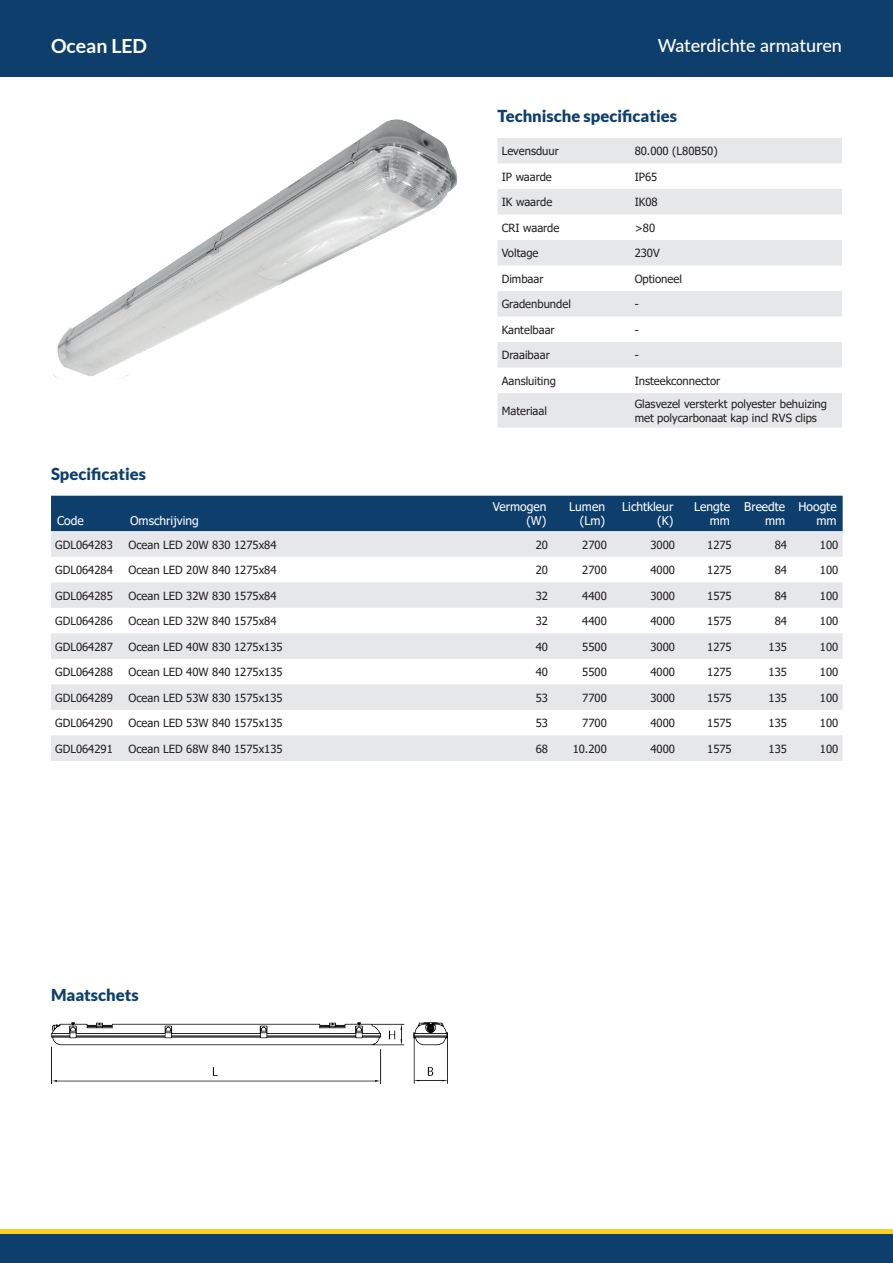
<style>
.page{position:relative;width:893px;height:1263px;background:#fff}
.page>*{position:absolute;margin:0;border:0;box-sizing:border-box;transform-origin:0 0}
.t1{font:700 19.5px "Lato";color:#fff}
.t2{font:500 18px "Lato";color:#fff}
.t3{font:900 16.5px "Lato";color:#0e3f6c}
.t4{font:12px/14.4px "Tahoma";color:#fff;text-align:right}
.t5{font:11.25px/13.5px "Tahoma";color:#231f20}
</style>
<div class="page">
<div style="left:0;top:1233px;width:893px;height:30px;background:#0e3f6c"></div>
<hr style="left:0;top:1229px;width:893px;height:4px;background:#fecd26">
<div style="left:0;top:0;width:893px;height:77px;background:#0e3f6c"></div>
<img style="left:53px;top:119px;width:404px;height:260px">
<div style="left:51px;top:496px;width:792px;height:35px;background:#0e3f6c"></div>
<svg style="left:51px;top:531px;width:792px;height:230px;fill:#e6e7e9"></svg>
<img style="left:51px;top:1022px;width:397px;height:61px">
<svg style="left:497px;top:138px;width:345px;height:290px;fill:#e6e7e9"></svg>
<h1 class="t1" style="left:51px;top:35px;width:98px">Ocean LED</h1>
<h2 class="t2" style="left:658px;top:32px;width:186px">Waterdichte armaturen</h2>
<h3 class="t3" style="left:51px;top:465px;width:97px">Specificaties</h3>
<p class="t4" style="left:57px;top:514px;width:28px">Code</p>
<p class="t4" style="left:130px;top:514px;width:70px">Omschrijving</p>
<h3 class="t3" style="left:497px;top:106px;width:181px">Technische specificaties</h3>
<p class="t5" style="left:502px;top:145px;width:59px">Levensduur</p>
<p class="t5" style="left:635px;top:145px;width:85px">80.000 (L80B50)</p>
<p class="t5" style="left:502px;top:170px;width:52px">IP waarde</p>
<p class="t5" style="left:635px;top:170px;width:24px">IP65</p>
<p class="t5" style="left:502px;top:196px;width:52px">IK waarde</p>
<p class="t5" style="left:635px;top:196px;width:25px">IK08</p>
<p class="t5" style="left:502px;top:222px;width:59px">CRI waarde</p>
<p class="t5" style="left:635px;top:222px;width:22px">&gt;80</p>
<p class="t5" style="left:502px;top:247px;width:38px">Voltage</p>
<p class="t5" style="left:635px;top:247px;width:27px">230V</p>
<p class="t5" style="left:502px;top:273px;width:43px">Dimbaar</p>
<p class="t5" style="left:635px;top:273px;width:49px">Optioneel</p>
<p class="t5" style="left:502px;top:298px;width:71px">Gradenbundel</p>
<p class="t5" style="left:635px;top:298px;width:6px">-</p>
<p class="t5" style="left:502px;top:324px;width:54px">Kantelbaar</p>
<p class="t5" style="left:635px;top:324px;width:6px">-</p>
<p class="t5" style="left:502px;top:349px;width:49px">Draaibaar</p>
<p class="t5" style="left:635px;top:349px;width:6px">-</p>
<p class="t5" style="left:502px;top:375px;width:56px">Aansluiting</p>
<p class="t5" style="left:635px;top:375px;width:87px">Insteekconnector</p>
<p class="t5" style="left:502px;top:405px;width:47px">Materiaal</p>
<p class="t5" style="left:635px;top:398px;width:194px">Glasvezel versterkt polyester behuizing met polycarbonaat kap incl RVS clips</p>
<p class="t4" style="left:493px;top:500px;width:55px">Vermogen (W)</p>
<p class="t4" style="left:569px;top:500px;width:37px">Lumen (Lm)</p>
<p class="t4" style="left:622px;top:500px;width:53px">Lichtkleur (K)</p>
<p class="t4" style="left:694px;top:500px;width:37px">Lengte mm</p>
<p class="t4" style="left:744px;top:500px;width:42px">Breedte mm</p>
<p class="t4" style="left:798px;top:500px;width:40px">Hoogte mm</p>
<p class="t5" style="left:55px;top:538px;width:59px">GDL064283</p>
<p class="t5" style="left:128px;top:538px;width:150px">Ocean LED 20W 830 1275x84</p>
<p class="t5" style="left:536px;top:538px;width:14px">20</p>
<p class="t5" style="left:582px;top:538px;width:26px">2700</p>
<p class="t5" style="left:650px;top:538px;width:26px">3000</p>
<p class="t5" style="left:707px;top:538px;width:26px">1275</p>
<p class="t5" style="left:775px;top:538px;width:14px">84</p>
<p class="t5" style="left:820px;top:538px;width:20px">100</p>
<p class="t5" style="left:55px;top:564px;width:59px">GDL064284</p>
<p class="t5" style="left:128px;top:564px;width:150px">Ocean LED 20W 840 1275x84</p>
<p class="t5" style="left:536px;top:564px;width:14px">20</p>
<p class="t5" style="left:582px;top:564px;width:26px">2700</p>
<p class="t5" style="left:650px;top:564px;width:26px">4000</p>
<p class="t5" style="left:707px;top:564px;width:26px">1275</p>
<p class="t5" style="left:775px;top:564px;width:14px">84</p>
<p class="t5" style="left:820px;top:564px;width:20px">100</p>
<p class="t5" style="left:55px;top:589px;width:59px">GDL064285</p>
<p class="t5" style="left:128px;top:589px;width:150px">Ocean LED 32W 830 1575x84</p>
<p class="t5" style="left:536px;top:589px;width:14px">32</p>
<p class="t5" style="left:582px;top:589px;width:26px">4400</p>
<p class="t5" style="left:650px;top:589px;width:26px">3000</p>
<p class="t5" style="left:707px;top:589px;width:26px">1575</p>
<p class="t5" style="left:775px;top:589px;width:14px">84</p>
<p class="t5" style="left:820px;top:589px;width:20px">100</p>
<p class="t5" style="left:55px;top:615px;width:59px">GDL064286</p>
<p class="t5" style="left:128px;top:615px;width:150px">Ocean LED 32W 840 1575x84</p>
<p class="t5" style="left:536px;top:615px;width:14px">32</p>
<p class="t5" style="left:582px;top:615px;width:26px">4400</p>
<p class="t5" style="left:650px;top:615px;width:26px">4000</p>
<p class="t5" style="left:707px;top:615px;width:26px">1575</p>
<p class="t5" style="left:775px;top:615px;width:14px">84</p>
<p class="t5" style="left:820px;top:615px;width:20px">100</p>
<p class="t5" style="left:55px;top:640px;width:59px">GDL064287</p>
<p class="t5" style="left:128px;top:640px;width:156px">Ocean LED 40W 830 1275x135</p>
<p class="t5" style="left:536px;top:640px;width:14px">40</p>
<p class="t5" style="left:582px;top:640px;width:26px">5500</p>
<p class="t5" style="left:650px;top:640px;width:26px">3000</p>
<p class="t5" style="left:707px;top:640px;width:26px">1275</p>
<p class="t5" style="left:769px;top:640px;width:20px">135</p>
<p class="t5" style="left:820px;top:640px;width:20px">100</p>
<p class="t5" style="left:55px;top:666px;width:59px">GDL064288</p>
<p class="t5" style="left:128px;top:666px;width:156px">Ocean LED 40W 840 1275x135</p>
<p class="t5" style="left:536px;top:666px;width:14px">40</p>
<p class="t5" style="left:582px;top:666px;width:26px">5500</p>
<p class="t5" style="left:650px;top:666px;width:26px">4000</p>
<p class="t5" style="left:707px;top:666px;width:26px">1275</p>
<p class="t5" style="left:769px;top:666px;width:20px">135</p>
<p class="t5" style="left:820px;top:666px;width:20px">100</p>
<p class="t5" style="left:55px;top:691px;width:59px">GDL064289</p>
<p class="t5" style="left:128px;top:691px;width:156px">Ocean LED 53W 830 1575x135</p>
<p class="t5" style="left:536px;top:691px;width:14px">53</p>
<p class="t5" style="left:582px;top:691px;width:26px">7700</p>
<p class="t5" style="left:650px;top:691px;width:26px">3000</p>
<p class="t5" style="left:707px;top:691px;width:26px">1575</p>
<p class="t5" style="left:769px;top:691px;width:20px">135</p>
<p class="t5" style="left:820px;top:691px;width:20px">100</p>
<p class="t5" style="left:55px;top:717px;width:59px">GDL064290</p>
<p class="t5" style="left:128px;top:717px;width:156px">Ocean LED 53W 840 1575x135</p>
<p class="t5" style="left:536px;top:717px;width:14px">53</p>
<p class="t5" style="left:582px;top:717px;width:26px">7700</p>
<p class="t5" style="left:650px;top:717px;width:26px">4000</p>
<p class="t5" style="left:707px;top:717px;width:26px">1575</p>
<p class="t5" style="left:769px;top:717px;width:20px">135</p>
<p class="t5" style="left:820px;top:717px;width:20px">100</p>
<p class="t5" style="left:55px;top:742px;width:59px">GDL064291</p>
<p class="t5" style="left:128px;top:742px;width:156px">Ocean LED 68W 840 1575x135</p>
<p class="t5" style="left:536px;top:742px;width:14px">68</p>
<p class="t5" style="left:573px;top:742px;width:36px">10.200</p>
<p class="t5" style="left:650px;top:742px;width:26px">4000</p>
<p class="t5" style="left:707px;top:742px;width:26px">1575</p>
<p class="t5" style="left:769px;top:742px;width:20px">135</p>
<p class="t5" style="left:820px;top:742px;width:20px">100</p>
<h3 class="t3" style="left:51px;top:985px;width:89px">Maatschets</h3>
</div>
